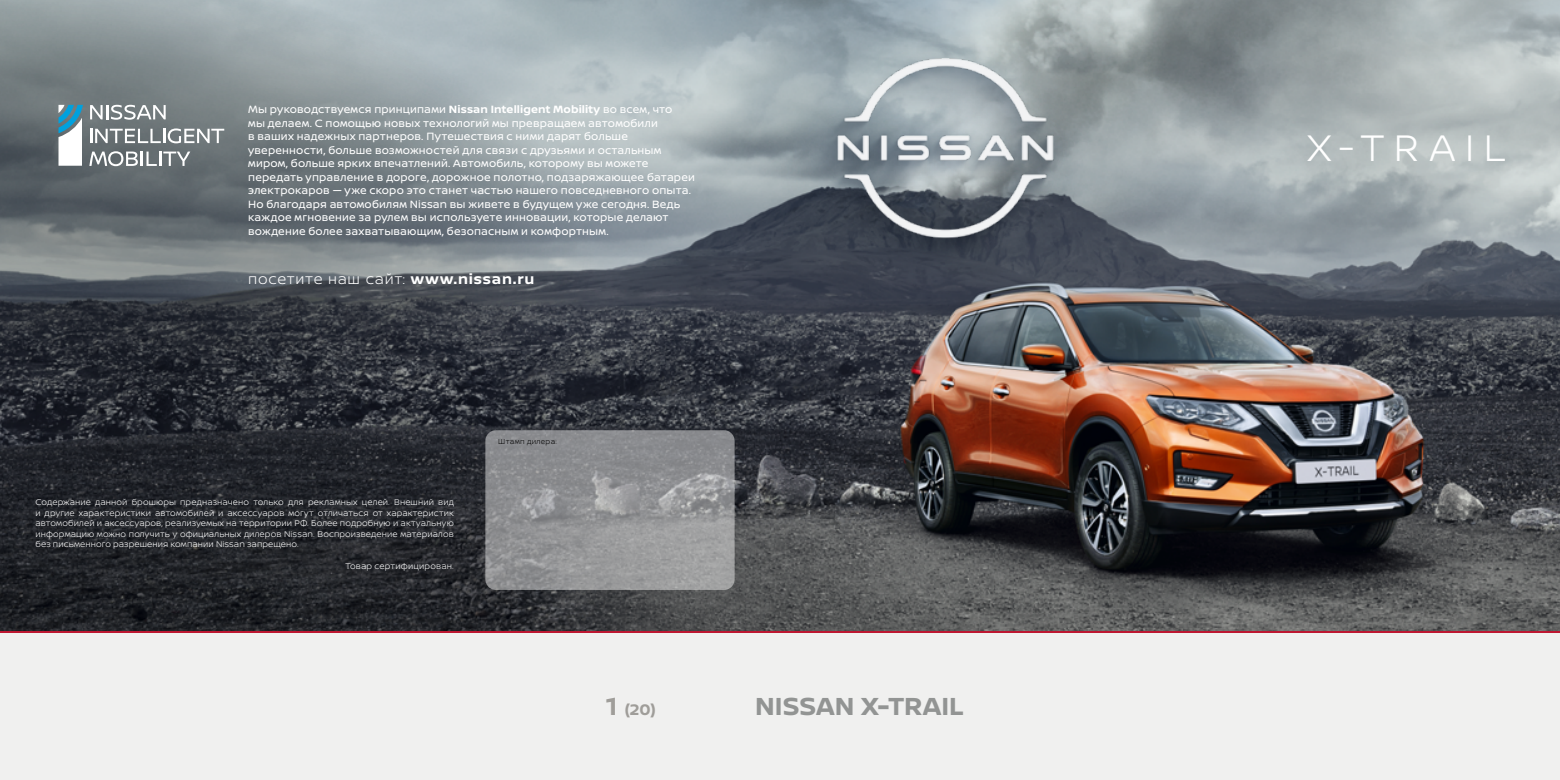
<style>
.page{position:relative;width:1560px;height:780px;background:#fff}
.page>*{position:absolute;margin:0;border:0;box-sizing:border-box;transform-origin:0 0}
.t1{font:300 39.25px "Nissan Brand";letter-spacing:.25em;color:#fff}
.t2{font:700 26.25px "Nissan Brand";letter-spacing:.005em;color:#929493}
.t3{font:700 16.25px "Nissan Brand";color:#9f9d99}
.t4{font:300 15px "Nissan Brand";letter-spacing:.045em;color:#fff}
.t5{font:11.25px/13.5px "Nissan Brand";letter-spacing:.015em;color:#fff}
.t6{font:300 8.75px/10.5px "Nissan Brand";letter-spacing:.015em;color:#fff;text-align:justify}
.t7{font:300 7.5px "Nissan Brand";letter-spacing:.04em;color:#000}
.s1{font-weight:700}
.s2{font-size:26.25px}
</style>
<div class="page">
<img style="left:0;top:0;width:1559px;height:631px">
<svg style="left:0;top:0;width:616px;height:489px"></svg>
<svg style="left:485px;top:430px;width:249px;height:160px;fill:#919295"></svg>
<img style="left:552px;top:0;width:787px;height:370px">
<svg style="left:58px;top:105px;width:25px;height:61px"></svg>
<svg style="left:90px;top:105px;width:76px;height:15px"></svg>
<svg style="left:89px;top:151px;width:101px;height:15px"></svg>
<svg style="left:90px;top:128px;width:134px;height:15px"></svg>
<div style="left:0;top:631px;width:1559px;height:17px;background:#bd1731"></div>
<div style="left:0;top:633px;width:1559px;height:147px;background:#f0f0ef"></div>
<p class="t5" style="left:248px;top:102px;width:448px">Мы руководствуемся принципами <span class="s1">Nissan Intelligent Mobility</span> во всем, что<br>мы делаем. С помощью новых технологий мы превращаем автомобили<br>в ваших надежных партнеров. Путешествия с ними дарят больше уверенности, больше возможностей для связи с друзьями и остальным миром, больше ярких впечатлений. Автомобиль, которому вы можете передать управление в дороге, дорожное полотно, подзаряжающее батареи электрокаров — уже скоро это станет частью нашего повседневного опыта.<br>Но благодаря автомобилям Nissan вы живете в будущем уже сегодня. Ведь каждое мгновение за рулем вы используете инновации, которые делают вождение более захватывающим, безопасным и комфортным.</p>
<h3 class="t4" style="left:248px;top:268px;width:288px">посетите наш сайт: <span class="s1">www.nissan.ru</span></h3>
<p class="t6" style="left:35px;top:497px;width:420px">Содержание данной брошюры предназначено только для рекламных целей. Внешний вид и другие характеристики автомобилей и аксессуаров могут отличаться от характеристик автомобилей и аксессуаров, реализуемых на территории РФ. Более подробную и актуальную информацию можно получить у официальных дилеров Nissan. Воспроизведение материалов без письменного разрешения компании Nissan запрещено.</p>
<p class="t6" style="left:345px;top:560px;width:110px">Товар сертифицирован.</p>
<p class="t7" style="left:498px;top:436px;width:60px">Штамп дилера:</p>
<h3 class="t3" style="left:606px;top:697px;width:51px"><span class="s2">1</span> (20)</h3>
<h2 class="t2" style="left:755px;top:687px;width:210px">NISSAN X-TRAIL</h2>
<h1 class="t1" style="left:1307px;top:119px;width:199px">X-TRAIL</h1>
</div>
